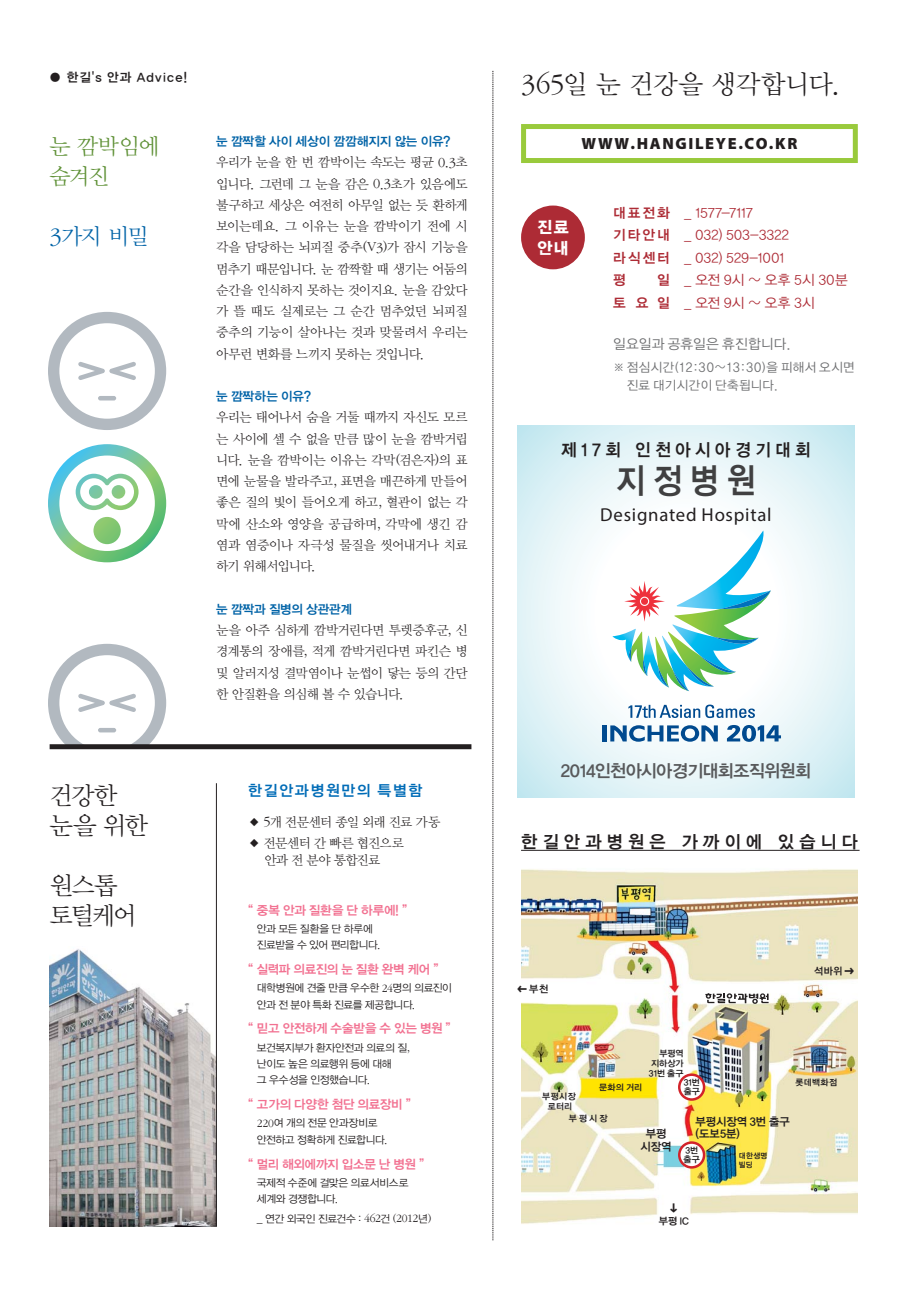
<style>
.page{position:relative;width:911px;height:1290px;background:#fff}
.page>*{position:absolute;margin:0;border:0;box-sizing:border-box;transform-origin:0 0}
.t1{font:34.88px "YDVYGO Std 14 KS Cms UHC H";color:#404041;scale:.9 1}
.t2{font:26.25px "YDVY Mj O Std 12 KS Cms UHC H";letter-spacing:-.02em;color:#231f20}
.t3{font:25px/30px "YDVY Mj O Std 12 KS Cms UHC H";letter-spacing:-.065em;color:#231f20}
.t4{font:22.5px/30px "YDVY Mj O Std 12 KS Cms UHC H";letter-spacing:-.07em;color:#5e9035}
.t5{font:22.5px "YDVY Mj O Std 12 KS Cms UHC H";color:#0063a7}
.t6{font:18.75px "Myriad Pro";letter-spacing:.04em;color:#231f20}
.t7{font:17.5px "YDVYGO Std 145 KS Cms UHC H";letter-spacing:.3em;color:#231f20}
.t8{font:17.38px "YDVYGO Std 14 KS Cms UHC H";letter-spacing:-.04em;color:#58595b}
.t9{font:17.38px "YDVYGO Std 14 KS Cms UHC H";letter-spacing:.265em;color:#231f20}
.t10{font:900 16.25px "Myriad Pro";letter-spacing:.1em;color:#231f20}
.t11{font:16.25px/21.2px "YDVYGO Std 16 KS Cms UHC H";color:#fff}
.t12{font:15px "YDVYGO Std 145 KS Cms UHC H";letter-spacing:.115em;color:#006cb7}
.t13{font:13.75px/22.5px "YDVYGO Std 12 KS Cms UHC H";letter-spacing:.025em;color:#ad2b35}
.t14{font:13.75px/22.5px "YDVYGO Std 14 KS Cms UHC H";letter-spacing:.15em;color:#ad2b35;text-align:justify}
.t15{font:13.75px "YDVYGO Std 125 KS Cms UHC H";letter-spacing:.02em;color:#6d6e70}
.t16{font:13.12px/21.2px "YDVY Mj O Std 12 KS Cms UHC H";letter-spacing:-.05em;color:#231f20;text-align:justify}
.t17{font:13.12px "YDVY Mj O Std 12 KS Cms UHC H";letter-spacing:-.07em;color:#231f20}
.t18{font:12.5px "YDVYGO Std 14 KS Cms UHC H";letter-spacing:-.02em;color:#f27191}
.t19{font:12.5px/17.5px "YDVYGO Std 125 KS Cms UHC H";letter-spacing:.025em;color:#6d6e70}
.t20{font:12.5px "YDVYGO Std 14 KS Cms UHC H";letter-spacing:.005em;color:#0063a7}
.t21{font:12.5px "YDVYGO Std 14 KS Cms UHC H";letter-spacing:.1em;color:#231f20}
.t22{font:12.25px "Sand Sm KS Cms UHC H";letter-spacing:-.035em;color:#231f20}
.t23{font:11.25px "YDVYGO Std 14 KS Cms UHC H";letter-spacing:.005em;color:#231f20}
.t24{font:10.62px/16.2px "YDVYGO Std 12 KS Cms UHC H";letter-spacing:-.03em;color:#231f20}
.t25{font:10px "YDVYGO Std 145 KS Cms UHC H";color:#231f20}
.t26{font:10px "YDVYGO Std 14 KS Cms UHC H";color:#231f20}
.t27{font:8.75px/10px "YDVYGO Std 145 KS Cms UHC H";letter-spacing:.04em;color:#231f20;text-align:center}
.t28{font:8.75px/10px "YDVYGO Std 14 KS Cms UHC H";color:#231f20}
.t29{font:7.5px/8.8px "YDVYGO Std 145 KS Cms UHC H";letter-spacing:.035em;color:#231f20}
.s1{font-family:"Sand Sm KS Cms UHC H";font-size:25.88px}
.s2{font-family:"Sand Sm KS Cms UHC H";font-size:15.12px}
.s3{font-family:"Sand Sm KS Cms UHC H";font-size:12.25px}
.s4{font-family:"YDVYGO Std 12 KS Cms UHC H";font-size:10.62px}
.s5{font-family:"Sand Sm KS Cms UHC H";font-size:30.12px}
</style>
<div class="page">
<svg style="left:48px;top:644px;width:118px;height:106px"></svg>
<img style="left:50px;top:946px;width:166px;height:280px">
<div style="left:521px;top:124px;width:336px;height:39px;border:5px solid #99ca3c"></div>
<img style="left:521px;top:869px;width:336px;height:355px">
<hr style="left:521px;top:850px;width:338px;height:1px;background:#231f20">
<svg style="left:705px;top:993px;width:63px;height:11px"></svg>
<svg style="left:679px;top:1075px;width:25px;height:24px"></svg>
<div style="left:678px;top:1073px;width:27px;height:28px;border:2px solid #d2232a;border-radius:50%"></div>
<svg style="left:679px;top:1142px;width:25px;height:25px"></svg>
<div style="left:678px;top:1141px;width:27px;height:27px;border:2px solid #d2232a;border-radius:50%"></div>
<svg style="left:492px;top:71px;width:1px;height:1169px"></svg>
<svg style="left:517px;top:425px;width:337px;height:372px"></svg>
<svg style="left:612px;top:530px;width:159px;height:161px"></svg>
<hr style="left:602px;top:725px;width:4px;height:16px;background:#004a8f">
<svg style="left:610px;top:725px;width:108px;height:17px"></svg>
<svg style="left:727px;top:725px;width:54px;height:17px"></svg>
<svg style="left:628px;top:704px;width:127px;height:14px"></svg>
<hr style="left:216px;top:783px;width:1px;height:443px;background:#231f20">
<div style="left:521px;top:206px;width:64px;height:63px;background:#ad2b35;border-radius:50%"></div>
<svg style="left:48px;top:312px;width:118px;height:118px"></svg>
<svg style="left:48px;top:444px;width:118px;height:118px"></svg>
<div style="left:61px;top:746px;width:135px;height:70px;background:#fff"></div>
<div style="left:50px;top:744px;width:421px;height:5px;background:#231f20"></div>
<svg style="left:521px;top:985px;width:6px;height:7px"></svg>
<svg style="left:670px;top:1203px;width:7px;height:10px"></svg>
<p class="t21" style="left:50px;top:71px;width:139px">● 한길's 안과 Advice!</p>
<h3 class="t4" style="left:50px;top:132px;width:111px">눈 깜박임에 숨겨진</h3>
<h3 class="t5" style="left:50px;top:226px;width:101px"><span class="s1">3</span>가지 비밀</h3>
<p class="t20" style="left:216px;top:135px;width:236px">눈 깜짝할 사이 세상이 깜깜해지지 않는 이유?</p>
<p class="t16" style="left:216px;top:153px;width:253px">우리가 눈을 한 번 깜박이는 속도는 평균 <span class="s2">0.3</span>초 입니다<span class="s2">.</span> 그런데 그 눈을 감은 <span class="s2">0.3</span>초가 있음에도 불구하고 세상은 여전히 아무일 없는 듯 환하게 보이는데요<span class="s2">.</span> 그 이유는 눈을 깜박이기 전에 시 각을 담당하는 뇌피질 중추<span class="s2">(V3)</span>가 잠시 기능을 멈추기 때문입니다<span class="s2">.</span> 눈 깜짝할 때 생기는 어둠의 순간을 인식하지 못하는 것이지요<span class="s2">.</span> 눈을 감았다 가 뜰 때도 실제로는 그 순간 멈추었던 뇌피질 중추의 기능이 살아나는 것과 맞물려서 우리는 아무런 변화를 느끼지 못하는 것입니다<span class="s2">.</span></p>
<p class="t20" style="left:216px;top:391px;width:96px">눈 깜짝하는 이유?</p>
<p class="t16" style="left:216px;top:408px;width:253px">우리는 태어나서 숨을 거둘 때까지 자신도 모르 는 사이에 셀 수 없을 만큼 많이 눈을 깜박거립 니다<span class="s2">.</span> 눈을 깜박이는 이유는 각막<span class="s2">(</span>검은자<span class="s2">)</span>의 표 면에 눈물을 발라주고<span class="s2">,</span> 표면을 매끈하게 만들어 좋은 질의 빛이 들어오게 하고<span class="s2">,</span> 혈관이 없는 각 막에 산소와 영양을 공급하며<span class="s2">,</span> 각막에 생긴 감 염과 염증이나 자극성 물질을 씻어내거나 치료 하기 위해서입니다<span class="s2">.</span></p>
<p class="t20" style="left:216px;top:603px;width:137px">눈 깜짝과 질병의 상관관계</p>
<p class="t16" style="left:216px;top:620px;width:253px">눈을 아주 심하게 깜박거린다면 투렛증후군<span class="s2">,</span> 신 경계통의 장애를<span class="s2">,</span> 적게 깜박거린다면 파킨슨 병 및 알러지성 결막염이나 눈썹이 닿는 등의 간단 한 안질환을 의심해 볼 수 있습니다<span class="s2">.</span></p>
<h3 class="t3" style="left:50px;top:782px;width:100px">건강한 눈을 위한</h3>
<h3 class="t3" style="left:50px;top:872px;width:89px">원스톱 토털케어</h3>
<p class="t12" style="left:248px;top:784px;width:175px">한길안과병원만의 특별함</p>
<p class="t17" style="left:248px;top:816px;width:194px">◆ <span class="s2">5</span>개 전문센터 종일 외래 진료 가동</p>
<p class="t16" style="left:248px;top:835px;width:157px;line-height:17.5px;text-align:center">◆ 전문센터 간 빠른 협진으로 안과 전 분야 통합진료</p>
<p class="t18" style="left:248px;top:904px;width:161px">“ 중복 안과 질환을 단 하루에! ”</p>
<p class="t24" style="left:257px;top:921px;width:126px">안과 모든 질환을 단 하루에 진료받을 수 있어 편리합니다<span class="s3">.</span></p>
<p class="t18" style="left:248px;top:964px;width:192px">“ 실력파 의료진의 눈 질환 완벽 케어 ”</p>
<p class="t24" style="left:257px;top:981px;width:197px">대학병원에 견줄 만큼 우수한 <span class="s3">24</span>명의 의료진이 안과 전 분야 특화 진료를 제공합니다<span class="s3">.</span></p>
<p class="t18" style="left:248px;top:1023px;width:204px">“ 믿고 안전하게 수술받을 수 있는 병원 ”</p>
<p class="t24" style="left:257px;top:1040px;width:154px">보건복지부가 환자안전과 의료의 질<span class="s3">, </span>난이도 높은 의료행위 등에 대해<br>그 우수성을 인정했습니다<span class="s3">.</span></p>
<p class="t18" style="left:248px;top:1099px;width:164px">“ 고가의 다양한 첨단 의료장비 ”</p>
<p class="t24" style="left:257px;top:1116px;width:133px"><span class="s3">220</span>여 개의 전문 안과장비로 안전하고 정확하게 진료합니다<span class="s3">.</span></p>
<p class="t18" style="left:248px;top:1158px;width:178px">“ 멀리 해외에까지 입소문 난 병원 ”</p>
<p class="t24" style="left:257px;top:1175px;width:153px">국제적 수준에 걸맞은 의료서비스로 세계와 경쟁합니다<span class="s3">.</span></p>
<p class="t22" style="left:257px;top:1213px;width:176px">_ <span class="s4">연간 외국인 진료건수</span> : 462<span class="s4">건</span> (2012<span class="s4">년</span>)</p>
<h2 class="t2" style="left:521px;top:72px;width:322px"><span class="s5">365</span>일 눈 건강을 생각합니다<span class="s5">.</span></h2>
<p class="t10" style="left:581px;top:134px;width:218px">WWW.HANGILEYE.CO.KR</p>
<p class="t11" style="left:537px;top:217px;width:33px">진료 안내</p>
<p class="t14" style="left:613px;top:202px;width:58px">대표전화 기타안내 라식센터 평</p>
<p class="t13" style="left:684px;top:202px;width:165px">_ 1577-7117<br>_ 032) 503-3322<br>_ 032) 529-1001<br>_ 오전 9시 ~ 오후 5시 30분 _ 오전 9시 ~ 오후 3시</p>
<p class="t15" style="left:613px;top:337px;width:180px">일요일과 공휴일은 휴진합니다.</p>
<p class="t19" style="left:627px;top:359px;width:229px;text-indent:-14px">※ 점심시간(12:30~13:30)을 피해서 오시면 진료 대기시간이 단축됩니다.</p>
<p class="t14" style="left:613px;top:269px;width:58px;text-align:right">일 토요일</p>
<h3 class="t9" style="left:561px;top:442px;width:251px">제17회 인천아시아경기대회</h3>
<h1 class="t1" style="left:616px;top:465px;width:156px">지정병원</h1>
<h3 class="t6" style="left:600px;top:508px;width:173px">Designated Hospital</h3>
<h3 class="t8" style="left:561px;top:763px;width:252px">2014인천아시아경기대회조직위원회</h3>
<h3 class="t7" style="left:521px;top:834px;width:338px">한길안과병원은 가까이에 있습니다</h3>
<p class="t25" style="left:529px;top:984px;width:21px">부 천</p>
<p class="t27" style="left:542px;top:1092px;width:35px">부평시장 로터리</p>
<p class="t28" style="left:649px;top:1049px;width:36px;text-align:justify;text-indent:11px">부평역 지하상가 31번 출구</p>
<p class="t28" style="left:683px;top:1079px;width:18px;line-height:8.8px">31번 출구</p>
<p class="t27" style="left:599px;top:1083px;width:45px">문화의 거리</p>
<p class="t25" style="left:814px;top:966px;width:41px">석바위 ➔</p>
<p class="t27" style="left:795px;top:1078px;width:43px">롯데백화점</p>
<p class="t27" style="left:569px;top:1114px;width:40px">부 평 시 장</p>
<p class="t23" style="left:695px;top:1116px;width:96px">부평시장역 3번 출구</p>
<p class="t23" style="left:645px;top:1129px;width:22px">부평</p>
<p class="t23" style="left:695px;top:1129px;width:46px">(도보5분)</p>
<p class="t23" style="left:640px;top:1141px;width:33px">시장역</p>
<p class="t28" style="left:683px;top:1146px;width:18px;line-height:8.8px">3번 출구</p>
<p class="t29" style="left:739px;top:1152px;width:30px">대한생명 빌딩</p>
<p class="t26" style="left:659px;top:1216px;width:32px">부평 IC</p>
</div>
